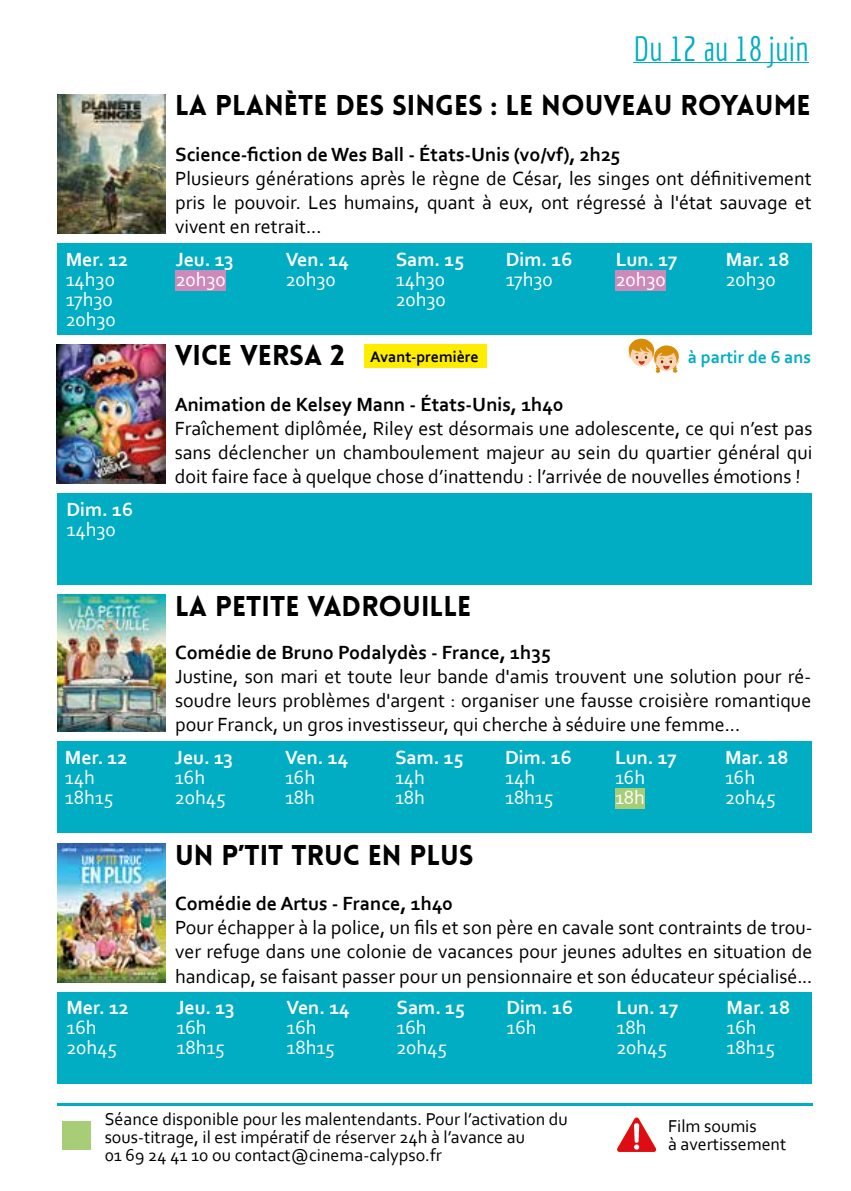
<style>
.page{position:relative;width:851px;height:1191px;background:#fff}
.page>*{position:absolute;margin:0;border:0;box-sizing:border-box;transform-origin:0 0}
.t1{font:34px "Economica";color:#00adc2}
.t2{font:900 28px "Lovelo";color:#000}
.t3{font:20px/24px "Corbel";color:#000;text-align:justify}
.t4{font:20px/20px "Corbel";color:#fff}
.t5{font:700 20px "Corbel";color:#000}
.t6{font:700 20px "Corbel";color:#fff}
.t7{font:18px/18px "Corbel";color:#000}
.t8{font:700 18px "Corbel";color:#00adc2}
.t9{font:700 16px "Corbel";color:#000}
</style>
<div class="page">
<hr style="left:633px;top:62px;width:175px;height:1px;background:#00adc2">
<hr style="left:57px;top:1103px;width:755px;height:2px;background:#00adc2">
<div style="left:62px;top:1121px;width:29px;height:28px;background:#a8cd77"></div>
<svg style="left:628px;top:339px;width:52px;height:34px"></svg>
<div style="left:364px;top:344px;width:122px;height:23px;background:#ffed00"></div>
<img style="left:57px;top:94px;width:108px;height:139px">
<div style="left:57px;top:243px;width:754px;height:91px;background:#00adc2"></div>
<div style="left:176px;top:270px;width:50px;height:20px;background:#cc8abb"></div>
<div style="left:615px;top:270px;width:50px;height:20px;background:#cc8abb"></div>
<img style="left:57px;top:344px;width:108px;height:139px">
<div style="left:57px;top:493px;width:754px;height:92px;background:#00adc2"></div>
<img style="left:57px;top:595px;width:108px;height:136px">
<div style="left:57px;top:741px;width:754px;height:91px;background:#00adc2"></div>
<img style="left:57px;top:844px;width:108px;height:138px">
<div style="left:57px;top:992px;width:754px;height:91px;background:#00adc2"></div>
<div style="left:615px;top:788px;width:29px;height:20px;background:#a8cd77"></div>
<svg style="left:617px;top:1117px;width:39px;height:35px"></svg>
<h1 class="t1" style="left:633px;top:29px;width:177px">Du 12 au 18 juin</h1>
<p class="t6" style="left:66px;top:247px;width:64px">Mer. 12</p>
<p class="t4" style="left:66px;top:269px;width:52px">14h30<br>17h30<br>20h30</p>
<p class="t6" style="left:66px;top:497px;width:68px">Dim. 16</p>
<p class="t4" style="left:66px;top:519px;width:51px">14h30</p>
<p class="t6" style="left:65px;top:745px;width:64px">Mer. 12</p>
<p class="t4" style="left:65px;top:767px;width:50px">14h<br>18h15</p>
<p class="t6" style="left:66px;top:994px;width:64px">Mer. 12</p>
<p class="t4" style="left:66px;top:1016px;width:52px">16h<br>20h45</p>
<h2 class="t2" style="left:175px;top:88px;width:637px">LA PLANÈTE DES SINGES : LE NOUVEAU ROYAUME</h2>
<p class="t5" style="left:175px;top:142px;width:446px">Science-fiction de Wes Ball - États-Unis (vo/vf), 2h25</p>
<p class="t3" style="left:175px;top:166px;width:638px">Plusieurs générations après le règne de César, les singes ont définitivement pris le pouvoir. Les humains, quant à eux, ont régressé à l'état sauvage et vivent en retrait...</p>
<p class="t6" style="left:176px;top:247px;width:60px">Jeu. 13</p>
<p class="t4" style="left:176px;top:269px;width:52px">20h30</p>
<p class="t6" style="left:285px;top:247px;width:65px">Ven. 14</p>
<p class="t4" style="left:285px;top:269px;width:52px">20h30</p>
<p class="t6" style="left:395px;top:247px;width:70px">Sam. 15</p>
<p class="t4" style="left:395px;top:269px;width:52px">14h30<br>20h30</p>
<p class="t6" style="left:505px;top:247px;width:68px">Dim. 16</p>
<p class="t4" style="left:505px;top:269px;width:49px">17h30</p>
<p class="t6" style="left:615px;top:247px;width:63px">Lun. 17</p>
<p class="t4" style="left:615px;top:269px;width:52px">20h30</p>
<p class="t6" style="left:725px;top:247px;width:65px">Mar. 18</p>
<p class="t4" style="left:725px;top:269px;width:52px">20h30</p>
<h2 class="t2" style="left:175px;top:338px;width:172px">VICE VERSA 2</h2>
<p class="t5" style="left:175px;top:392px;width:390px">Animation de Kelsey Mann - États-Unis, 1h40</p>
<p class="t3" style="left:175px;top:416px;width:639px">Fraîchement diplômée, Riley est désormais une adolescente, ce qui n’est pas sans déclencher un chamboulement majeur au sein du quartier général qui doit faire face à quelque chose d’inattendu : l’arrivée de nouvelles émotions !</p>
<p class="t9" style="left:370px;top:346px;width:110px">Avant-première</p>
<p class="t8" style="left:687px;top:345px;width:125px">à partir de 6 ans</p>
<h2 class="t2" style="left:175px;top:588px;width:297px">LA PETITE VADROUILLE</h2>
<p class="t5" style="left:175px;top:640px;width:377px">Comédie de Bruno Podalydès - France, 1h35</p>
<p class="t3" style="left:175px;top:664px;width:637px">Justine, son mari et toute leur bande d'amis trouvent une solution pour ré&shy;soudre leurs problèmes d'argent : organiser une fausse croisière romantique pour Franck, un gros investisseur, qui cherche à séduire une femme...</p>
<p class="t6" style="left:175px;top:745px;width:60px">Jeu. 13</p>
<p class="t4" style="left:175px;top:767px;width:52px">16h<br>20h45</p>
<p class="t6" style="left:285px;top:745px;width:65px">Ven. 14</p>
<p class="t4" style="left:285px;top:767px;width:32px">16h<br>18h</p>
<p class="t6" style="left:395px;top:745px;width:70px">Sam. 15</p>
<p class="t4" style="left:395px;top:767px;width:31px">14h<br>18h</p>
<p class="t6" style="left:505px;top:745px;width:68px">Dim. 16</p>
<p class="t4" style="left:505px;top:767px;width:50px">14h<br>18h15</p>
<p class="t6" style="left:615px;top:745px;width:63px">Lun. 17</p>
<p class="t4" style="left:615px;top:767px;width:32px">16h<br>18h</p>
<p class="t6" style="left:725px;top:745px;width:65px">Mar. 18</p>
<p class="t4" style="left:725px;top:767px;width:52px">16h<br>20h45</p>
<h2 class="t2" style="left:175px;top:837px;width:300px">UN P’TIT TRUC EN PLUS</h2>
<p class="t5" style="left:175px;top:891px;width:279px">Comédie de Artus - France, 1h40</p>
<p class="t3" style="left:175px;top:915px;width:638px">Pour échapper à la police, un fils et son père en cavale sont contraints de trou&shy;ver refuge dans une colonie de vacances pour jeunes adultes en situation de handicap, se faisant passer pour un pensionnaire et son éducateur spécialisé...</p>
<p class="t6" style="left:176px;top:994px;width:60px">Jeu. 13</p>
<p class="t4" style="left:176px;top:1016px;width:50px">16h<br>18h15</p>
<p class="t6" style="left:286px;top:994px;width:65px">Ven. 14</p>
<p class="t4" style="left:286px;top:1016px;width:50px">16h<br>18h15</p>
<p class="t6" style="left:396px;top:994px;width:70px">Sam. 15</p>
<p class="t4" style="left:396px;top:1016px;width:52px">16h<br>20h45</p>
<p class="t6" style="left:506px;top:994px;width:68px">Dim. 16</p>
<p class="t4" style="left:506px;top:1016px;width:32px">16h</p>
<p class="t6" style="left:616px;top:994px;width:63px">Lun. 17</p>
<p class="t4" style="left:616px;top:1016px;width:52px">18h<br>20h45</p>
<p class="t6" style="left:726px;top:994px;width:65px">Mar. 18</p>
<p class="t4" style="left:726px;top:1016px;width:50px">16h<br>18h15</p>
<p class="t7" style="left:105px;top:1109px;width:464px">Séance disponible pour les malentendants. Pour l’activation du sous-titrage, il est impératif de réserver 24h à l’avance au<br>01 69 24 41 10 ou contact@cinema-calypso.fr</p>
<p class="t7" style="left:668px;top:1117px;width:120px">Film soumis<br>à avertissement</p>
</div>
